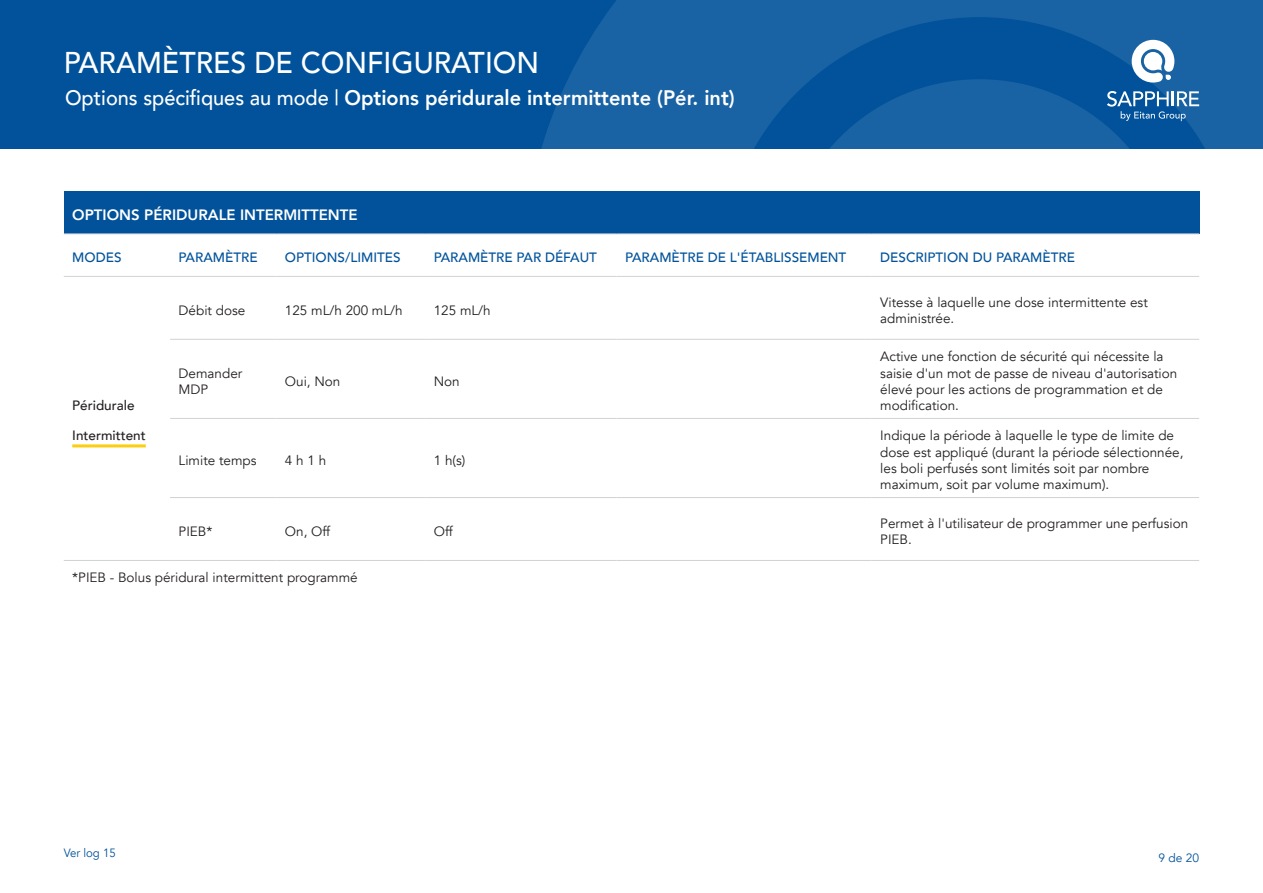
<style>
.page{position:relative;width:1263px;height:893px;background:#fff}
.page>*{position:absolute;margin:0;border:0;box-sizing:border-box;transform-origin:0 0}
.t1{font:500 30px "Avenir";color:#fff;scale:.95 1}
.t2{font:800 21px "Avenir";color:#fff;scale:.95 1}
.t3{font:800 15px "Avenir";color:#fff}
.t4{font:13.5px/16.2px "Avenir";color:#231f20}
.t5{font:500 13.5px "Avenir";color:#01529a}
.t6{font:500 13.5px "Avenir";color:#231f20}
.t7{font:12px "Avenir";color:#01529a;scale:.95 1}
.t8{font:12px "Avenir";color:#01529a}
.s1{font-weight:500}
</style>
<div class="page">
<div style="left:0;top:0;width:1263px;height:149px;background:#01529a"></div>
<svg style="left:541px;top:0;width:722px;height:149px;background:#155fa1"></svg>
<svg style="left:782px;top:40px;width:417px;height:109px"></svg>
<div style="left:64px;top:191px;width:1135px;height:43px;background:#01529a"></div>
<hr style="left:64px;top:233px;width:106px;height:1px;background:#d1d2d4">
<hr style="left:170px;top:233px;width:106px;height:1px;background:#d1d2d4">
<hr style="left:276px;top:233px;width:149px;height:1px;background:#d1d2d4">
<hr style="left:425px;top:233px;width:192px;height:1px;background:#d1d2d4">
<hr style="left:617px;top:233px;width:255px;height:1px;background:#d1d2d4">
<hr style="left:872px;top:233px;width:327px;height:1px;background:#d1d2d4">
<hr style="left:64px;top:276px;width:106px;height:1px;background:#d1d2d4">
<hr style="left:170px;top:276px;width:106px;height:1px;background:#d1d2d4">
<hr style="left:276px;top:276px;width:149px;height:1px;background:#d1d2d4">
<hr style="left:425px;top:276px;width:192px;height:1px;background:#d1d2d4">
<hr style="left:617px;top:276px;width:255px;height:1px;background:#d1d2d4">
<hr style="left:872px;top:276px;width:327px;height:1px;background:#d1d2d4">
<hr style="left:170px;top:339px;width:106px;height:1px;background:#d1d2d4">
<hr style="left:276px;top:339px;width:149px;height:1px;background:#d1d2d4">
<hr style="left:425px;top:339px;width:192px;height:1px;background:#d1d2d4">
<hr style="left:617px;top:339px;width:255px;height:1px;background:#d1d2d4">
<hr style="left:872px;top:339px;width:327px;height:1px;background:#d1d2d4">
<hr style="left:170px;top:418px;width:106px;height:1px;background:#d1d2d4">
<hr style="left:276px;top:418px;width:149px;height:1px;background:#d1d2d4">
<hr style="left:425px;top:418px;width:192px;height:1px;background:#d1d2d4">
<hr style="left:617px;top:418px;width:255px;height:1px;background:#d1d2d4">
<hr style="left:872px;top:418px;width:327px;height:1px;background:#d1d2d4">
<hr style="left:170px;top:497px;width:106px;height:1px;background:#d1d2d4">
<hr style="left:276px;top:497px;width:149px;height:1px;background:#d1d2d4">
<hr style="left:425px;top:497px;width:192px;height:1px;background:#d1d2d4">
<hr style="left:617px;top:497px;width:255px;height:1px;background:#d1d2d4">
<hr style="left:872px;top:497px;width:327px;height:1px;background:#d1d2d4">
<hr style="left:64px;top:560px;width:106px;height:1px;background:#d1d2d4">
<hr style="left:170px;top:560px;width:106px;height:1px;background:#d1d2d4">
<hr style="left:276px;top:560px;width:149px;height:1px;background:#d1d2d4">
<hr style="left:425px;top:560px;width:192px;height:1px;background:#d1d2d4">
<hr style="left:617px;top:560px;width:255px;height:1px;background:#d1d2d4">
<hr style="left:872px;top:560px;width:327px;height:1px;background:#d1d2d4">
<hr style="left:72px;top:444px;width:74px;height:3px;background:#fccf0e">
<h1 class="t1" style="left:64px;top:36px;width:502px">PARAMÈTRES DE CONFIGURATION</h1>
<h2 class="t2" style="left:65px;top:81px;width:706px"><span class="s1">Options spécifiques au mode |</span> Options péridurale intermittente (Pér. int(</h2>
<p class="t3" style="left:72px;top:203px;width:287px">OPTIONS PÉRIDURALE INTERMITTENTE</p>
<p class="t5" style="left:72px;top:245px;width:51px">MODES</p>
<p class="t6" style="left:72px;top:394px;width:64px">Péridurale</p>
<p class="t6" style="left:72px;top:424px;width:75px">Intermittent</p>
<p class="t5" style="left:179px;top:245px;width:80px">PARAMÈTRE</p>
<p class="t4" style="left:179px;top:302px;width:68px">Débit dose</p>
<p class="t4" style="left:179px;top:365px;width:65px">Demander</p>
<p class="t4" style="left:179px;top:381px;width:31px">MDP</p>
<p class="t4" style="left:179px;top:452px;width:79px">Limite temps</p>
<p class="t4" style="left:179px;top:523px;width:35px">PIEB*</p>
<p class="t5" style="left:285px;top:245px;width:117px">OPTIONS/LIMITES</p>
<p class="t4" style="left:285px;top:302px;width:119px">125 mL h/ 200 mL h/</p>
<p class="t4" style="left:285px;top:373px;width:57px">Oui, Non</p>
<p class="t4" style="left:285px;top:452px;width:43px">4 1h h</p>
<p class="t4" style="left:285px;top:523px;width:47px">On, Off</p>
<p class="t4" style="left:72px;top:570px;width:287px">*PIEB - Bolus péridural intermittent programmé</p>
<p class="t5" style="left:434px;top:245px;width:165px">PARAMÈTRE PAR DÉFAUT</p>
<p class="t4" style="left:434px;top:302px;width:59px">125 mL h/</p>
<p class="t4" style="left:434px;top:373px;width:28px">Non</p>
<p class="t4" style="left:434px;top:452px;width:33px">1 (s(h</p>
<p class="t4" style="left:434px;top:523px;width:21px">Off</p>
<p class="t5" style="left:625px;top:245px;width:223px">PARAMÈTRE DE 'L ÉTABLISSEMENT</p>
<p class="t5" style="left:880px;top:245px;width:196px">DESCRIPTION DU PARAMÈTRE</p>
<p class="t4" style="left:880px;top:294px;width:269px">Vitesse à laquelle une dose intermittente est</p>
<p class="t4" style="left:880px;top:310px;width:75px">administrée.</p>
<p class="t4" style="left:880px;top:349px;width:299px">Active une fonction de sécurité qui nécessite la saisie d'un mot de passe de niveau d'autorisation élevé pour les actions de programmation et de modification.</p>
<p class="t4" style="left:880px;top:428px;width:305px">Indique la période à laquelle le type de limite de dose est appliqué (durant la période sélectionnée, les boli perfusés sont limités soit par nombre maximum, soit par volume maximum .(</p>
<p class="t4" style="left:880px;top:515px;width:309px">Permet 'là utilisateur de programmer une perfusion</p>
<p class="t4" style="left:880px;top:531px;width:33px">PIEB.</p>
<p class="t7" style="left:64px;top:845px;width:56px">Ver log 15</p>
<p class="t8" style="left:1158px;top:851px;width:42px">9 de 20</p>
</div>
